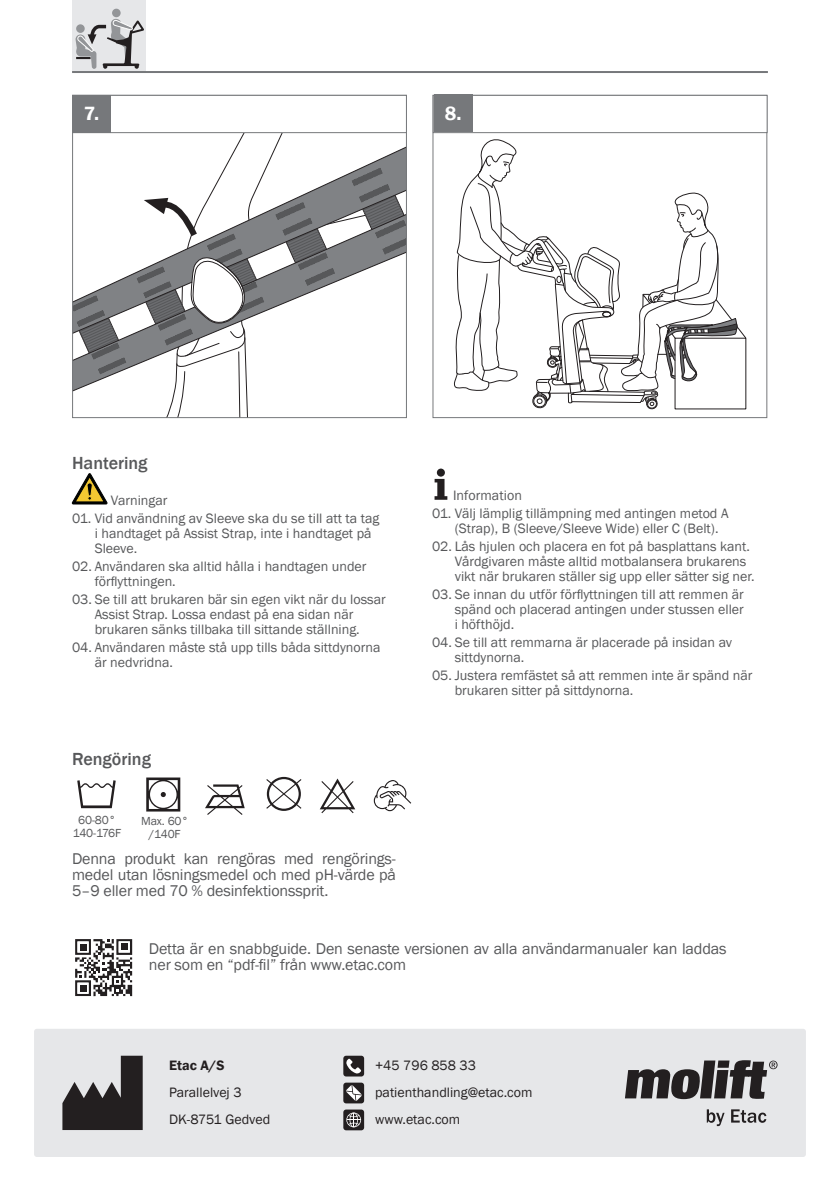
<style>
.page{position:relative;width:840px;height:1191px;background:#fff}
.page>*{position:absolute;margin:0;border:0;box-sizing:border-box;transform-origin:0 0}
.t1{font:600 19.8px "Franklin Gothic";color:#fff}
._3_-_New_head__mellemrubrik{font:500 18px "Franklin Gothic";color:#57585a}
._3_-_New_Body{font:16px/16px "Franklin Gothic";letter-spacing:-.01em;color:#57585a;text-align:justify}
._2_-_Symbols{font:14px/15px "Franklin Gothic";color:#57585a}
.t2{font:14px/27px "Franklin Gothic";color:#231f20}
.t3{font:600 14px "Franklin Gothic";color:#231f20}
._3_-_New_Body-2{font:12px "Franklin Gothic";letter-spacing:-.01em;color:#57585a}
</style>
<div class="page">
<div style="left:72px;top:0;width:74px;height:72px;background:#e6e7e9"></div>
<hr style="left:72px;top:71px;width:695px;height:2px;background:#76787b">
<svg style="left:454px;top:139px;width:291px;height:271px"></svg>
<svg style="left:72px;top:134px;width:334px;height:283px"></svg>
<svg style="left:72px;top:473px;width:36px;height:32px"></svg>
<svg style="left:434px;top:479px;width:13px;height:21px"></svg>
<div style="left:436px;top:468px;width:8px;height:8px;background:#231f20;border-radius:50%"></div>
<svg style="left:146px;top:777px;width:34px;height:34px"></svg>
<svg style="left:77px;top:780px;width:39px;height:28px"></svg>
<svg style="left:205px;top:784px;width:39px;height:31px"></svg>
<svg style="left:266px;top:777px;width:35px;height:34px"></svg>
<svg style="left:319px;top:778px;width:36px;height:35px"></svg>
<svg style="left:373px;top:780px;width:38px;height:32px"></svg>
<svg style="left:75px;top:939px;width:57px;height:57px"></svg>
<div style="left:432px;top:95px;width:335px;height:38px;background:#fff;border:1px solid #76787b"></div>
<div style="left:433px;top:95px;width:39px;height:37px;background:#76787b"></div>
<div style="left:72px;top:95px;width:334px;height:38px;background:#fff;border:1px solid #76787b"></div>
<div style="left:72px;top:95px;width:39px;height:37px;background:#76787b"></div>
<div style="left:112px;top:9px;width:9px;height:8px;background:#939598;border-radius:50%"></div>
<svg style="left:75px;top:18px;width:69px;height:51px"></svg>
<div style="left:34px;top:1028px;width:771px;height:129px;background:#e6e7e9;border-radius:3px"></div>
<svg style="left:62px;top:1055px;width:81px;height:75px"></svg>
<div style="left:343px;top:1055px;width:21px;height:21px;background:#231f20;border-radius:3px"></div>
<svg style="left:346px;top:1058px;width:15px;height:15px"></svg>
<div style="left:343px;top:1082px;width:21px;height:21px;background:#231f20;border-radius:3px"></div>
<svg style="left:346px;top:1085px;width:16px;height:16px"></svg>
<div style="left:343px;top:1109px;width:21px;height:21px;background:#231f20;border-radius:3px"></div>
<svg style="left:346px;top:1112px;width:15px;height:15px"></svg>
<svg style="left:625px;top:1060px;width:152px;height:39px"></svg>
<svg style="left:706px;top:1109px;width:18px;height:17px"></svg>
<svg style="left:731px;top:1109px;width:34px;height:13px"></svg>
<p class="t1" style="left:84px;top:102px;width:17px">7.</p>
<p class="t1" style="left:444px;top:101px;width:18px">8.</p>
<p class="_3_-_New_head__mellemrubrik" style="left:72px;top:452px;width:77px">Hantering</p>
<p class="_2_-_Symbols" style="left:111px;top:493px;width:58px">Varningar</p>
<p class="_2_-_Symbols" style="left:95px;top:511px;width:286px;text-indent:-23px">01. Vid användning av Sleeve ska du se till att ta tag i handtaget på Assist Strap, inte i handtaget på<br>Sleeve.</p>
<p class="_2_-_Symbols" style="left:95px;top:559px;width:273px;text-indent:-23px">02. Användaren ska alltid hålla i handtagen under förflyttningen.</p>
<p class="_2_-_Symbols" style="left:95px;top:592px;width:292px;text-indent:-23px">03. Se till att brukaren bär sin egen vikt när du lossar<br>Assist Strap. Lossa endast på ena sidan när brukaren sänks tillbaka till sittande ställning.</p>
<p class="_2_-_Symbols" style="left:95px;top:640px;width:287px;text-indent:-23px">04. Användaren måste stå upp tills båda sittdynorna är nedvridna.</p>
<p class="_3_-_New_head__mellemrubrik" style="left:72px;top:747px;width:80px">Rengöring</p>
<p class="_3_-_New_Body-2" style="left:78px;top:812px;width:39px">60-80°</p>
<p class="_3_-_New_Body-2" style="left:73px;top:825px;width:50px">140-176F</p>
<p class="_3_-_New_Body" style="left:72px;top:851px;width:325px">Denna produkt kan rengöras med rengörings&shy;medel utan lösningsmedel och med pH-värde på 5–9 eller med 70 % desinfektionssprit.</p>
<p class="_3_-_New_Body-2" style="left:141px;top:813px;width:49px">Max. 60°</p>
<p class="_3_-_New_Body-2" style="left:149px;top:826px;width:33px">/140F</p>
<p class="_2_-_Symbols" style="left:453px;top:488px;width:70px">Information</p>
<p class="_2_-_Symbols" style="left:454px;top:506px;width:275px;text-indent:-23px">01. Välj lämplig tillämpning med antingen metod A (Strap), B (Sleeve/Sleeve Wide) eller C (Belt).</p>
<p class="_2_-_Symbols" style="left:454px;top:539px;width:301px;text-indent:-23px">02. Lås hjulen och placera en fot på basplattans kant.<br>Vårdgivaren måste alltid motbalansera brukarens vikt när brukaren ställer sig upp eller sätter sig ner.</p>
<p class="_2_-_Symbols" style="left:454px;top:587px;width:290px;text-align:justify;text-indent:-23px">03. Se innan du utför förflyttningen till att remmen är spänd och placerad antingen under stussen eller i höfthöjd.</p>
<p class="_2_-_Symbols" style="left:454px;top:635px;width:279px;text-indent:-23px">04. Se till att remmarna är placerade på insidan av sittdynorna.</p>
<p class="_2_-_Symbols" style="left:454px;top:667px;width:299px;text-indent:-23px">05. Justera remfästet så att remmen inte är spänd när brukaren sitter på sittdynorna.</p>
<p class="_3_-_New_Body" style="left:149px;top:941px;width:578px">Detta är en snabbguide. Den senaste versionen av alla användarmanualer kan laddas ner som en “pdf-fil” från www.etac.com</p>
<p class="t3" style="left:169px;top:1056px;width:57px">Etac A/S</p>
<p class="t2" style="left:169px;top:1079px;width:103px">Parallelvej 3<br>DK-8751 Gedved</p>
<p class="t2" style="left:375px;top:1052px;width:159px">+45 796 858 33 patienthandling@etac.com www.etac.com</p>
</div>
